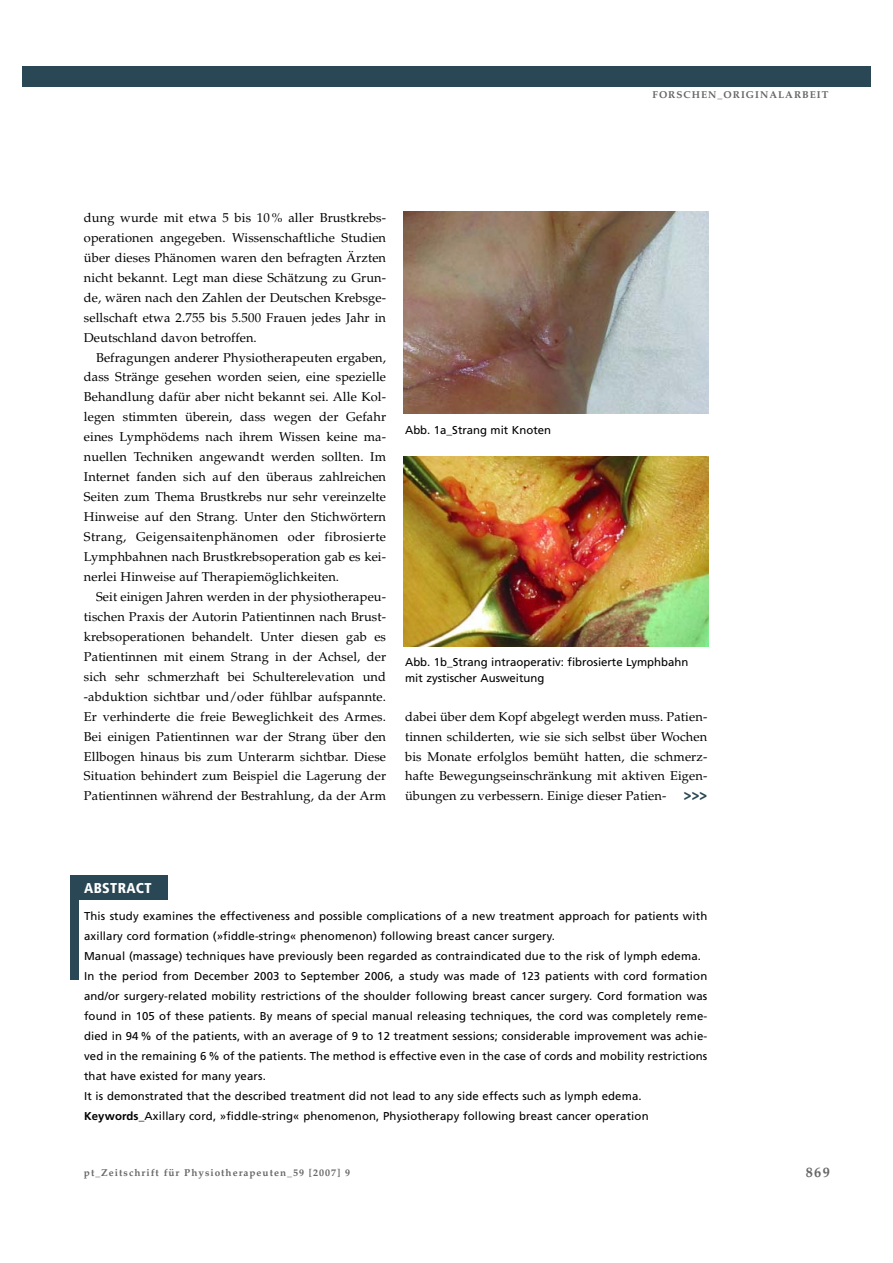
<style>
.page{position:relative;width:893px;height:1263px;background:#fff}
.page>*{position:absolute;margin:0;border:0;box-sizing:border-box;transform-origin:0 0}
.t1{font:900 16.05px "Palatino LT";color:#294754;scale:.8 1}
.t2{font:900 condensed 14.25px "Frutiger";letter-spacing:.025em;color:#fff}
.t3{font:700 14.25px "Palatino LT";color:#666}
.t4{font:12.9px/20px "Palatino LT";letter-spacing:.01em;color:#000;text-align:justify}
.t5{font:11.4px/20px "Frutiger";letter-spacing:.01em;color:#000}
.t6{font:700 10.05px "Palatino LT";letter-spacing:.1em;color:#666}
.s1{font-weight:700}
</style>
<div class="page">
<div style="left:22px;top:66px;width:848px;height:20px;background:#294754"></div>
<div style="left:71px;top:876px;width:97px;height:24px;background:#294754"></div>
<div style="left:71px;top:876px;width:8px;height:104px;background:#294754"></div>
<img style="left:404px;top:212px;width:305px;height:202px">
<img style="left:404px;top:456px;width:305px;height:190px">
<p class="t6" style="left:652px;top:90px;width:177px">FORSCHEN_ORIGINALARBEIT</p>
<p class="t4" style="left:84px;top:209px;width:304px">dung wurde mit etwa 5 bis 10 % aller Brustkrebs&shy;operationen angegeben. Wissenschaftliche Studien über dieses Phänomen waren den befragten Ärzten nicht bekannt. Legt man diese Schätzung zu Grun&shy;de, wären nach den Zahlen der Deutschen Krebsge&shy;sellschaft etwa 2.755 bis 5.500 Frauen jedes Jahr in Deutschland davon betroffen.</p>
<p class="t4" style="left:84px;top:348px;width:304px;text-indent:12px">Befragungen anderer Physiotherapeuten ergaben, dass Stränge gesehen worden seien, eine spezielle Behandlung dafür aber nicht bekannt sei. Alle Kol&shy;legen stimmten überein, dass wegen der Gefahr eines Lymphödems nach ihrem Wissen keine ma&shy;nuellen Techniken angewandt werden sollten. Im Internet fanden sich auf den überaus zahlreichen Seiten zum Thema Brustkrebs nur sehr vereinzelte Hinweise auf den Strang. Unter den Stichwörtern Strang, Geigensaitenphänomen oder fibrosierte Lymphbahnen nach Brustkrebsoperation gab es kei&shy;nerlei Hinweise auf Therapiemöglichkeiten.</p>
<p class="t4" style="left:84px;top:588px;width:304px;text-indent:12px">Seit einigen Jahren werden in der physiotherapeu&shy;tischen Praxis der Autorin Patientinnen nach Brust&shy;krebsoperationen behandelt. Unter diesen gab es Patientinnen mit einem Strang in der Achsel, der sich sehr schmerzhaft bei Schulterelevation und -abduktion sichtbar und/oder fühlbar aufspannte.<br>Er verhinderte die freie Beweglichkeit des Armes.<br>Bei einigen Patientinnen war der Strang über den Ellbogen hinaus bis zum Unterarm sichtbar. Diese Situation behindert zum Beispiel die Lagerung der Patientinnen während der Bestrahlung, da der Arm</p>
<p class="t5" style="left:405px;top:421px;width:147px">Abb. 1a_Strang mit Knoten</p>
<p class="t5" style="left:405px;top:655px;width:285px;line-height:15.8px">Abb. 1b_Strang intraoperativ: fibrosierte Lymphbahn mit zystischer Ausweitung</p>
<p class="t4" style="left:405px;top:707px;width:304px">dabei über dem Kopf abgelegt werden muss. Patien&shy;tinnen schilderten, wie sie sich selbst über Wochen bis Monate erfolglos bemüht hatten, die schmerz&shy;hafte Bewegungseinschränkung mit aktiven Eigen&shy;übungen zu verbessern. Einige dieser Patien-</p>
<p class="t1" style="left:684px;top:788px;width:31px">&gt;&gt;&gt;</p>
<p class="t2" style="left:84px;top:882px;width:69px">ABSTRACT</p>
<p class="t5" style="left:84px;top:907px;width:625px">This study examines the effectiveness and possible complications of a new treatment approach for patients with axillary cord formation (»fiddle-string« phenomenon) following breast cancer surgery.<br>Manual (massage) techniques have previously been regarded as contraindicated due to the risk of lymph edema.<br>In the period from December 2003 to September 2006, a study was made of 123 patients with cord formation and/or surgery-related mobility restrictions of the shoulder following breast cancer surgery. Cord formation was found in 105 of these patients. By means of special manual releasing techniques, the cord was completely reme&shy;died in 94 % of the patients, with an average of 9 to 12 treatment sessions; considerable improvement was achie&shy;ved in the remaining 6 % of the patients. The method is effective even in the case of cords and mobility restrictions that have existed for many years.<br>It is demonstrated that the described treatment did not lead to any side effects such as lymph edema.<br><span class="s1">Keywords_</span>Axillary cord, »fiddle-string« phenomenon, Physiotherapy following breast cancer operation</p>
<p class="t6" style="left:84px;top:1168px;width:268px">pt_Zeitschrift für Physiotherapeuten_59 [2007] 9</p>
<p class="t3" style="left:806px;top:1166px;width:26px">869</p>
</div>
